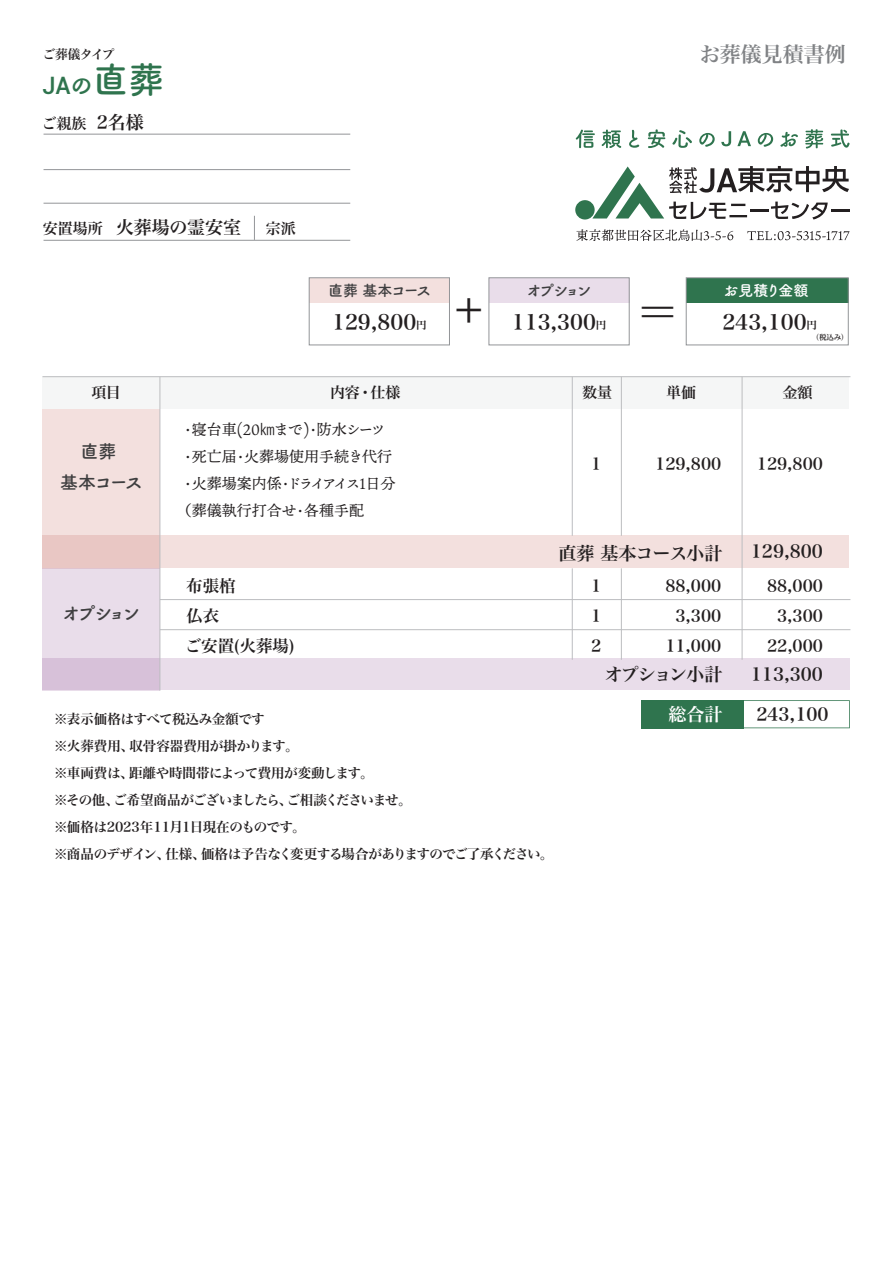
<style>
.page{position:relative;width:893px;height:1263px;background:#fff}
.page>*{position:absolute;margin:0;border:0;box-sizing:border-box;transform-origin:0 0}
.t1{font:45px "Hira Min Pro W6";color:#231f20}
.t2{font:500 24px "Roboto";color:#2f744e}
.t3{font:21px "Hira Min Pro W6";color:#231f20}
.t4{font:21px "Hira Min Pro W6";color:#808285}
.t5{font:18px "Hira Min Pro W6";color:#231f20}
.t6{font:18px/31.5px "Tsuku B Rd Gothic Std B";letter-spacing:-.15em;color:#3e3e3f;text-align:center}
.t7{font:18px "Hira Min Pro W6";letter-spacing:-.03em;color:#231f20}
.t8{font:18px "Hira Min Pro W6";letter-spacing:-.08em;color:#231f20}
.t9{font:18px "Hira Min Pro W6";color:#fff}
.t10{font:16.5px "Hira Min Pro W6";color:#231f20}
.t11{font:15px/27px "Ten Mincho";color:#231f20}
.t12{font:15px "Hira Min Pro W6";color:#231f20}
.t13{font:15px "Tsuku B Rd Gothic Std B";letter-spacing:-.15em;color:#3e3e3f}
.t14{font:15px "Tsuku B Rd Gothic Std B";color:#fff}
.t15{font:13.5px/27px "Hira Min Pro W6";letter-spacing:-.03em;color:#231f20}
.t16{font:12.75px "Hira Min Pro W6";letter-spacing:-.05em;color:#231f20}
.t17{font:7.5px "Hira Min Pro W6";color:#231f20}
.s1{font-family:"Tsuku B Rd Gothic Std B";font-weight:400}
.s2{font-family:"Tsuku B Rd Gothic Std B";font-weight:400;font-size:36px}
.s3{font-size:18px}
.s4{font-size:15px}
.s5{font-size:10.5px}
.s6{font-family:"Koz Go Pr 6 N"}
</style>
<div class="page">
<div style="left:641px;top:700px;width:102px;height:28px;background:#2f744e"></div>
<div style="left:309px;top:278px;width:140px;height:25px;background:#f3e0de"></div>
<div style="left:43px;top:409px;width:117px;height:159px;background:#f3e0de"></div>
<svg style="left:43px;top:536px;width:806px;height:32px;background:#f1dcda"></svg>
<div style="left:43px;top:377px;width:806px;height:32px;background:#f5f6f6"></div>
<hr style="left:44px;top:134px;width:306px;height:1px;background:#939598">
<hr style="left:44px;top:203px;width:306px;height:1px;background:#939598">
<hr style="left:44px;top:169px;width:306px;height:1px;background:#939598">
<hr style="left:44px;top:240px;width:306px;height:1px;background:#939598">
<svg style="left:254px;top:216px;width:1px;height:24px"></svg>
<div style="left:309px;top:277px;width:141px;height:68px;border:1px solid #939598"></div>
<div style="left:489px;top:278px;width:140px;height:25px;background:#e9ddea"></div>
<div style="left:43px;top:568px;width:117px;height:123px;background:#e9ddea"></div>
<svg style="left:43px;top:658px;width:806px;height:32px;background:#e6d8e7"></svg>
<div style="left:489px;top:277px;width:141px;height:68px;border:1px solid #939598"></div>
<div style="left:686px;top:278px;width:162px;height:25px;background:#2f744e"></div>
<div style="left:686px;top:277px;width:163px;height:68px;border:1px solid #939598"></div>
<hr style="left:160px;top:599px;width:690px;height:1px;background:#bcbdc0">
<hr style="left:43px;top:376px;width:807px;height:1px;background:#bcbdc0">
<hr style="left:160px;top:629px;width:690px;height:1px;background:#bcbdc0">
<hr style="left:160px;top:377px;width:1px;height:314px;background:#bcbdc0">
<hr style="left:572px;top:377px;width:1px;height:159px;background:#bcbdc0">
<hr style="left:621px;top:377px;width:1px;height:159px;background:#bcbdc0">
<hr style="left:572px;top:568px;width:1px;height:92px;background:#bcbdc0">
<hr style="left:621px;top:568px;width:1px;height:92px;background:#bcbdc0">
<hr style="left:742px;top:377px;width:1px;height:283px;background:#bcbdc0">
<svg style="left:743px;top:700px;width:107px;height:28px"></svg>
<svg style="left:576px;top:229px;width:157px;height:12px"></svg>
<svg style="left:747px;top:231px;width:103px;height:9px"></svg>
<svg style="left:576px;top:130px;width:19px;height:18px"></svg>
<svg style="left:602px;top:130px;width:19px;height:18px"></svg>
<svg style="left:629px;top:130px;width:10px;height:18px"></svg>
<svg style="left:648px;top:129px;width:17px;height:19px"></svg>
<svg style="left:672px;top:130px;width:20px;height:18px"></svg>
<svg style="left:699px;top:133px;width:16px;height:14px"></svg>
<svg style="left:721px;top:131px;width:10px;height:15px"></svg>
<svg style="left:737px;top:131px;width:14px;height:15px"></svg>
<svg style="left:758px;top:133px;width:15px;height:14px"></svg>
<svg style="left:780px;top:132px;width:18px;height:15px"></svg>
<svg style="left:805px;top:129px;width:18px;height:20px"></svg>
<svg style="left:831px;top:129px;width:18px;height:19px"></svg>
<div style="left:575px;top:200px;width:20px;height:19px;background:#2f744e;border-radius:50%"></div>
<svg style="left:592px;top:166px;width:257px;height:54px"></svg>
<p class="t16" style="left:43px;top:42px;width:73px">ご葬儀タイプ</p>
<h2 class="t2" style="left:43px;top:68px;width:123px">JA<span class="s1">の</span><span class="s2">直葬</span></h2>
<p class="t12" style="left:42px;top:110px;width:104px">ご親族 <span class="s3">2名様</span></p>
<h3 class="t4" style="left:699px;top:35px;width:148px">お葬儀見積書例</h3>
<h3 class="t5" style="left:43px;top:211px;width:200px"><span class="s4">安置場所</span> 火葬場の霊安室</h3>
<p class="t12" style="left:266px;top:215px;width:31px">宗派</p>
<p class="t13" style="left:328px;top:278px;width:105px">直葬 基本コース</p>
<h3 class="t3" style="left:332px;top:303px;width:96px">129,800<span class="s5">円</span></h3>
<p class="t13" style="left:527px;top:278px;width:66px">オプション</p>
<h3 class="t3" style="left:512px;top:303px;width:96px">113,300<span class="s5">円</span></h3>
<h3 class="t3" style="left:722px;top:303px;width:96px">243,100<span class="s5">円</span></h3>
<p class="t14" style="left:723px;top:278px;width:86px">お見積り金額</p>
<h1 class="t1" style="left:453px;top:268px;width:32px">+</h1>
<h1 class="t1" style="left:635px;top:272px;width:46px">＝</h1>
<p class="t17" style="left:812px;top:331px;width:38px">（税込み）</p>
<p class="t12" style="left:92px;top:379px;width:31px">項目</p>
<p class="t12" style="left:330px;top:379px;width:72px">内容・仕様</p>
<p class="t12" style="left:582px;top:379px;width:31px">数量</p>
<p class="t12" style="left:666px;top:379px;width:31px">単価</p>
<p class="t12" style="left:782px;top:379px;width:31px">金額</p>
<h3 class="t6" style="left:60px;top:434px;width:84px">直葬<br>基本コース</h3>
<h3 class="t6" style="left:63px;top:596px;width:79px">オプション</h3>
<p class="t11" style="left:177px;top:417px;width:220px">・寝台車(20<span class="s6">㎞</span>まで)・防水シーツ・死亡届・火葬場使用手続き代行・火葬場案内係・ドライアイス1日分（葬儀執行打合せ・各種手配</p>
<p class="t10" style="left:591px;top:449px;width:12px">1</p>
<p class="t10" style="left:655px;top:449px;width:68px">129,800</p>
<p class="t10" style="left:757px;top:449px;width:68px">129,800</p>
<h3 class="t7" style="left:558px;top:537px;width:166px">直葬 基本コース小計</h3>
<h3 class="t5" style="left:751px;top:535px;width:74px">129,800</h3>
<p class="t10" style="left:186px;top:571px;width:51px">布張棺</p>
<p class="t10" style="left:591px;top:571px;width:12px">1</p>
<p class="t10" style="left:665px;top:571px;width:57px">88,000</p>
<p class="t10" style="left:767px;top:571px;width:57px">88,000</p>
<p class="t10" style="left:186px;top:601px;width:34px">仏衣</p>
<p class="t10" style="left:591px;top:601px;width:12px">1</p>
<p class="t10" style="left:675px;top:601px;width:47px">3,300</p>
<p class="t10" style="left:777px;top:601px;width:47px">3,300</p>
<p class="t10" style="left:185px;top:631px;width:111px">ご安置(火葬場)</p>
<p class="t10" style="left:591px;top:631px;width:12px">2</p>
<p class="t10" style="left:665px;top:631px;width:57px">11,000</p>
<p class="t10" style="left:767px;top:631px;width:57px">22,000</p>
<p class="t15" style="left:54px;top:704px;width:501px">※表示価格はすべて税込み金額です<br>※火葬費用、収骨容器費用が掛かります。<br>※車両費は、距離や時間帯によって費用が変動します。<br>※その他、ご希望商品がございましたら、ご相談くださいませ。<br>※価格は2023年11月1日現在のものです。<br>※商品のデザイン、仕様、価格は予告なく変更する場合がありますのでご了承ください。</p>
<h3 class="t8" style="left:605px;top:658px;width:119px">オプション小計</h3>
<h3 class="t9" style="left:668px;top:698px;width:55px">総合計</h3>
<h3 class="t5" style="left:751px;top:658px;width:74px">113,300</h3>
<h3 class="t5" style="left:756px;top:698px;width:74px">243,100</h3>
</div>
